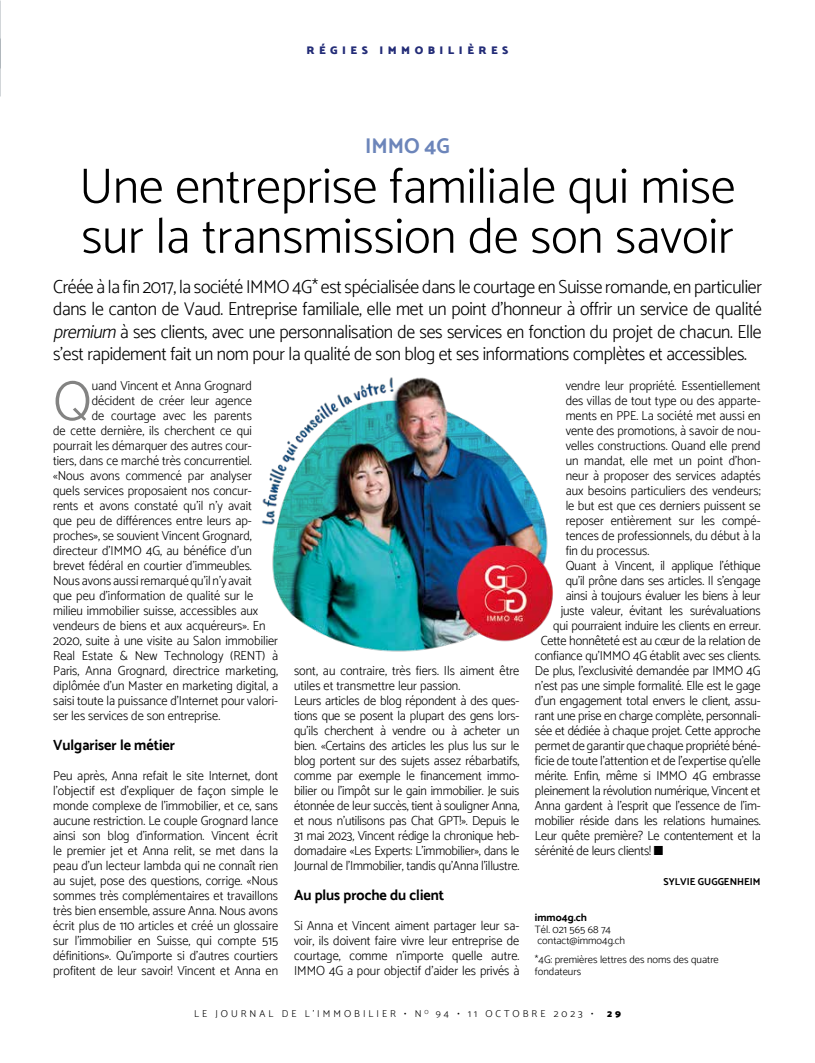
<style>
.page{position:relative;width:815px;height:1063px;background:#fff}
.page>*{position:absolute;margin:0;border:0;box-sizing:border-box;transform-origin:0 0}
.t1{font:300 56.38px "Catamaran";color:#838382;scale:.95 1}
.t2{font:300 50px/50px "Catamaran";color:#000}
.t3{font:700 21.25px "Catamaran";color:#6c85ba}
.t4{font:300 18.75px/22.5px "Catamaran";letter-spacing:-.015em;color:#000;text-align:justify;scale:.95 1}
.t5{font:700 15px "Catamaran";color:#000;scale:.95 1}
.t6{font:300 13.12px/15px "Catamaran";color:#000;text-align:justify;scale:.95 1}
.t7{font:900 11.25px "Catamaran";letter-spacing:.4em;color:#232c77}
.t8{font:300 10.62px/11.9px "Catamaran";color:#000}
.t9{font:700 10.62px "Catamaran";color:#000}
.t10{font:300 10px "Catamaran";letter-spacing:.3em;color:#000}
.t11{font:700 10px "Catamaran";color:#000}
.t12{font:900 10px "Catamaran";color:#000}
.s1{font-style:italic}
</style>
<div class="page">
<img style="left:261px;top:377px;width:292px;height:275px">
<p class="t7" style="left:307px;top:43px;width:203px">RÉGIES IMMOBILIÈRES</p>
<h3 class="t3" style="left:365px;top:133px;width:86px">IMMO 4G</h3>
<h2 class="t2" style="left:79px;top:161px;width:657px">Une entreprise familiale qui mise sur la transmission de son savoir</h2>
<p class="t4" style="left:53px;top:275px;width:748px">Créée à la fin 2017, la société IMMO 4G* est spécialisée dans le courtage en Suisse romande, en particulier dans le canton de Vaud. Entreprise familiale, elle met un point d’honneur à offrir un service de qualité <span class="s1">premium</span> à ses clients, avec une personnalisation de ses services en fonction du projet de chacun. Elle s’est rapidement fait un nom pour la qualité de son blog et ses informations complètes et accessibles.</p>
<h1 class="t1" style="left:53px;top:368px;width:42px">Q</h1>
<p class="t6" style="left:92px;top:378px;width:170px">uand Vincent et Anna Grognard</p>
<p class="t6" style="left:92px;top:393px;width:170px">décident de créer leur agence</p>
<p class="t6" style="left:92px;top:408px;width:170px">de courtage avec les parents</p>
<p class="t6" style="left:53px;top:423px;width:211px">de cette dernière, ils cherchent ce qui</p>
<p class="t6" style="left:53px;top:438px;width:211px">pourrait les démarquer des autres cour-</p>
<p class="t6" style="left:53px;top:453px;width:211px">tiers, dans ce marché très concurrentiel.</p>
<p class="t6" style="left:53px;top:468px;width:211px">«Nous avons commencé par analyser</p>
<p class="t6" style="left:53px;top:483px;width:211px">quels services proposaient nos concur-</p>
<p class="t6" style="left:53px;top:498px;width:211px">rents et avons constaté qu’il n’y avait</p>
<p class="t6" style="left:53px;top:513px;width:211px">que peu de différences entre leurs ap-</p>
<p class="t6" style="left:53px;top:528px;width:211px">proches», se souvient Vincent Grognard,</p>
<p class="t6" style="left:53px;top:543px;width:211px">directeur d’IMMO 4G, au bénéfice d’un</p>
<p class="t6" style="left:53px;top:558px;width:211px">brevet fédéral en courtier d’immeubles.</p>
<p class="t6" style="left:53px;top:573px;width:211px">Nous avons aussi remarqué qu’il n’y avait</p>
<p class="t6" style="left:53px;top:588px;width:212px">que peu d’information de qualité sur le</p>
<p class="t6" style="left:53px;top:603px;width:217px">milieu immobilier suisse, accessibles aux</p>
<p class="t6" style="left:53px;top:618px;width:225px">vendeurs de biens et aux acquéreurs». En</p>
<p class="t6" style="left:53px;top:633px;width:238px">2020, suite à une visite au Salon immobilier</p>
<p class="t6" style="left:53px;top:648px;width:238px">Real Estate &amp; New Technology (RENT) à</p>
<p class="t6" style="left:53px;top:663px;width:238px">Paris, Anna Grognard, directrice marketing,</p>
<p class="t6" style="left:53px;top:678px;width:238px">diplômée d’un Master en marketing digital, a</p>
<p class="t6" style="left:53px;top:693px;width:238px">saisi toute la puissance d’Internet pour valori-</p>
<p class="t6" style="left:53px;top:708px;width:177px">ser les services de son entreprise.</p>
<p class="t5" style="left:53px;top:736px;width:130px">Vulgariser le métier</p>
<p class="t6" style="left:53px;top:768px;width:238px">Peu après, Anna refait le site Internet, dont l’objectif est d’expliquer de façon simple le monde complexe de l’immobilier, et ce, sans aucune restriction. Le couple Grognard lance ainsi son blog d’information. Vincent écrit le premier jet et Anna relit, se met dans la peau d’un lecteur lambda qui ne connaît rien au sujet, pose des questions, corrige. «Nous sommes très complémentaires et travaillons très bien ensemble, assure Anna. Nous avons écrit plus de 110 articles et créé un glossaire sur l’immobilier en Suisse, qui compte 515 définitions». Qu’importe si d’autres courtiers profitent de leur savoir! Vincent et Anna en</p>
<p class="t6" style="left:294px;top:663px;width:239px;text-align:left">sont, au contraire, très fiers. Ils aiment être utiles et transmettre leur passion.<br>Leurs articles de blog répondent à des ques&shy;tions que se posent la plupart des gens lors&shy;qu’ils cherchent à vendre ou à acheter un bien. «Certains des articles les plus lus sur le blog portent sur des sujets assez rébarbatifs, comme par exemple le financement immo&shy;bilier ou l’impôt sur le gain immobilier. Je suis étonnée de leur succès, tient à souligner Anna, et nous n’utilisons pas Chat GPT!». Depuis le 31 mai 2023, Vincent rédige la chronique heb&shy;domadaire «Les Experts: L’immobilier», dans le Journal de l’Immobilier, tandis qu’Anna l’illustre.</p>
<p class="t5" style="left:294px;top:886px;width:160px">Au plus proche du client</p>
<p class="t6" style="left:294px;top:918px;width:239px">Si Anna et Vincent aiment partager leur sa&shy;voir, ils doivent faire vivre leur entreprise de courtage, comme n’importe quelle autre.<br>IMMO 4G a pour objectif d’aider les privés à</p>
<p class="t6" style="left:566px;top:378px;width:207px">vendre leur propriété. Essentiellement</p>
<p class="t6" style="left:566px;top:393px;width:207px">des villas de tout type ou des apparte-</p>
<p class="t6" style="left:566px;top:408px;width:207px">ments en PPE. La société met aussi en</p>
<p class="t6" style="left:566px;top:423px;width:207px">vente des promotions, à savoir de nou-</p>
<p class="t6" style="left:566px;top:438px;width:207px">velles constructions. Quand elle prend</p>
<p class="t6" style="left:566px;top:453px;width:207px">un mandat, elle met un point d’hon-</p>
<p class="t6" style="left:566px;top:468px;width:207px">neur à proposer des services adaptés</p>
<p class="t6" style="left:566px;top:483px;width:207px">aux besoins particuliers des vendeurs;</p>
<p class="t6" style="left:566px;top:498px;width:207px">le but est que ces derniers puissent se</p>
<p class="t6" style="left:566px;top:513px;width:207px">reposer entièrement sur les compé-</p>
<p class="t6" style="left:566px;top:528px;width:207px">tences de professionnels, du début à la</p>
<p class="t6" style="left:566px;top:543px;width:90px">fin du processus.</p>
<p class="t6" style="left:566px;top:558px;width:207px">Quant à Vincent, il applique l’éthique</p>
<p class="t6" style="left:566px;top:573px;width:207px">qu’il prône dans ses articles. Il s’engage</p>
<p class="t6" style="left:566px;top:588px;width:207px">ainsi à toujours évaluer les biens à leur</p>
<p class="t6" style="left:561px;top:603px;width:212px">juste valeur, évitant les surévaluations</p>
<p class="t6" style="left:553px;top:618px;width:220px">qui pourraient induire les clients en erreur.</p>
<p class="t6" style="left:541px;top:633px;width:233px">Cette honnêteté est au cœur de la relation de</p>
<p class="t6" style="left:535px;top:648px;width:239px">confiance qu’IMMO 4G établit avec ses clients.</p>
<p class="t6" style="left:535px;top:663px;width:239px">De plus, l’exclusivité demandée par IMMO 4G</p>
<p class="t6" style="left:535px;top:678px;width:239px">n’est pas une simple formalité. Elle est le gage</p>
<p class="t6" style="left:535px;top:693px;width:239px">d’un engagement total envers le client, assu-</p>
<p class="t6" style="left:535px;top:708px;width:239px">rant une prise en charge complète, personnali-</p>
<p class="t6" style="left:535px;top:723px;width:239px">sée et dédiée à chaque projet. Cette approche</p>
<p class="t6" style="left:535px;top:738px;width:239px">permet de garantir que chaque propriété béné-</p>
<p class="t6" style="left:535px;top:753px;width:239px">ficie de toute l’attention et de l’expertise qu’elle</p>
<p class="t6" style="left:535px;top:768px;width:239px">mérite. Enfin, même si IMMO 4G embrasse</p>
<p class="t6" style="left:535px;top:783px;width:239px">pleinement la révolution numérique, Vincent et</p>
<p class="t6" style="left:535px;top:798px;width:239px">Anna gardent à l’esprit que l’essence de l’im-</p>
<p class="t6" style="left:535px;top:813px;width:239px">mobilier réside dans les relations humaines.</p>
<p class="t6" style="left:535px;top:828px;width:239px">Leur quête première? Le contentement et la</p>
<p class="t6" style="left:535px;top:843px;width:137px">sérénité de leurs clients! ■</p>
<p class="t11" style="left:664px;top:876px;width:99px">SYLVIE GUGGENHEIM</p>
<p class="t9" style="left:535px;top:911px;width:54px">immo4g.ch</p>
<p class="t8" style="left:535px;top:923px;width:92px">Tél. 021 565 68 74 contact@immo4g.ch</p>
<p class="t8" style="left:535px;top:954px;width:185px">*4G: premières lettres des noms des quatre fondateurs</p>
<p class="t10" style="left:194px;top:1008px;width:401px">LE JOURNAL DE L’IMMOBILIER • N <sup>O</sup> 94 • 11 OCTOBRE 2023 •</p>
<p class="t12" style="left:607px;top:1008px;width:15px">2 9</p>
</div>
